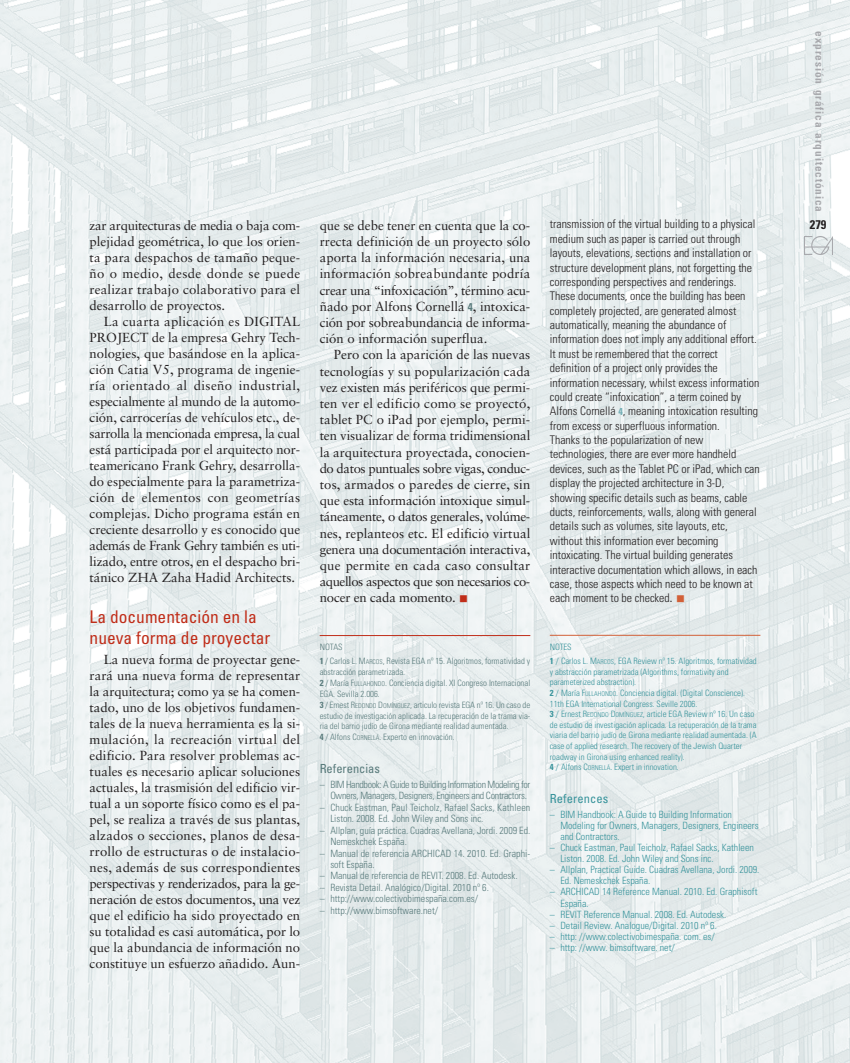
<style>
.page{position:relative;width:850px;height:1063px;background:#fff}
.page>*{position:absolute;margin:0;border:0;box-sizing:border-box;transform-origin:0 0}
.t1{font:condensed 17.5px/21.2px "Univers";color:#c02d19}
.t2{font:13.12px/16px "Sabon";color:#231f20;text-align:justify}
.t3{font:13.12px "Sabon";letter-spacing:-.02em;color:#231f20}
.t4{font:condensed 12.5px "Univers";color:#587a7b}
.t5{font:condensed 12.5px "Univers";letter-spacing:.01em;color:#37939b}
.t6{font:700 condensed 12.5px "Univers";color:#231f20}
.t7{font:300 condensed 11.88px/14.4px "Univers";color:#231f20}
.t8{font:700 condensed 11.25px "Univers";letter-spacing:.08em;color:#a8a9ad}
.t9{font:300 condensed 10px/11.1px "Univers";color:#37939b}
.t10{font:300 condensed 10px/11.5px "Univers";color:#587a7b}
.t11{font:300 condensed 10px/11.5px "Univers";letter-spacing:-.03em;color:#587a7b}
.t12{font:300 condensed 8.75px/10.6px "Univers";color:#37939b}
.t13{font:300 condensed 8.75px/10.9px "Univers";color:#587a7b}
.s1{font-weight:700;font-size:10px;color:#71adb4}
.s2{font-weight:400}
.s3{font-family:"Univers";font-weight:700;font-stretch:condensed;font-size:11.25px;color:#587a7b}
.s4{font-weight:700}
.s5{font-size:6.5px}
</style>
<div class="page">
<img style="left:0;top:0;width:850px;height:1062px">
<img style="left:805px;top:237px;width:27px;height:17px">
<hr style="left:320px;top:635px;width:210px;height:1px;background:#c02d19">
<hr style="left:550px;top:635px;width:210px;height:1px;background:#d26038">
<svg style="left:460px;top:595px;width:7px;height:7px"></svg>
<svg style="left:677px;top:595px;width:7px;height:7px"></svg>
<p class="t8" style="left:824px;top:31px;width:182px;rotate:90deg">expresión gráfica arquitectónica</p>
<p class="t7" style="left:550px;top:218px;width:212px">transmission of the virtual building to a physical medium such as paper is carried out through layouts, elevations, sections and installation or structure development plans, not forgetting the corresponding perspectives and renderings.<br>These documents, once the building has been completely projected, are generated almost automatically, meaning the abundance of information does not imply any additional effort.<br>It must be remembered that the correct definition of a project only provides the information necessary, whilst excess information could create “infoxication”, a term coined by Alfons Cornellá <span class="s1">4</span>, meaning intoxication resulting from excess or superfluous information.<br>Thanks to the popularization of new technologies, there are ever more handheld devices, such as the Tablet PC or iPad, which can display the projected architecture in 3-D, showing specific details such as beams, cable ducts, reinforcements, walls, along with general details such as volumes, site layouts, etc, without this information ever becoming intoxicating. The virtual building generates interactive documentation which allows, in each case, those aspects which need to be known at each moment to be checked<span class="s2">.</span></p>
<p class="t2" style="left:320px;top:218px;width:212px">que se debe tener en cuenta que la co&shy;rrecta definición de un proyecto sólo aporta la información necesaria, una información sobreabundante podría crear una “infoxicación”, término acu&shy;ñado por Alfons Cornellá <span class="s3">4</span>, intoxica&shy;ción por sobreabundancia de informa&shy;ción o información superflua.</p>
<p class="t2" style="left:320px;top:348px;width:212px;text-indent:14px">Pero con la aparición de las nuevas tecnologías y su popularización cada vez existen más periféricos que permi&shy;ten ver el edificio como se proyectó, tablet PC o iPad por ejemplo, permi&shy;ten visualizar de forma tridimensional la arquitectura proyectada, conocien&shy;do datos puntuales sobre vigas, conduc&shy;tos, armados o paredes de cierre, sin que esta información intoxique simul&shy;táneamente, o datos generales, volúme&shy;nes, replanteos etc. El edificio virtual genera una documentación interactiva, que permite en cada caso consultar aquellos aspectos que son necesarios co&shy;nocer en cada momento.</p>
<p class="t3" style="left:90px;top:220px;width:212px">zar arquitecturas de media o baja com-</p>
<p class="t6" style="left:810px;top:220px;width:18px">279</p>
<p class="t2" style="left:90px;top:234px;width:212px">plejidad geométrica, lo que los orien&shy;ta para despachos de tamaño peque&shy;ño o medio, desde donde se puede realizar trabajo colaborativo para el desarrollo de proyectos.</p>
<p class="t2" style="left:90px;top:314px;width:212px;text-indent:14px">La cuarta aplicación es DIGITAL PROJECT de la empresa Gehry Tech&shy;nologies, que basándose en la aplica&shy;ción Catia V5, programa de ingenie&shy;ría orientado al diseño industrial, especialmente al mundo de la automo&shy;ción, carrocerías de vehículos etc., de&shy;sarrolla la mencionada empresa, la cual está participada por el arquitecto nor&shy;teamericano Frank Gehry, desarrolla&shy;do especialmente para la parametriza&shy;ción de elementos con geometrías complejas. Dicho programa están en creciente desarrollo y es conocido que además de Frank Gehry también es uti&shy;lizado, entre otros, en el despacho bri&shy;tánico ZHA Zaha Hadid Architects.</p>
<h1 class="t1" style="left:90px;top:607px;width:182px">La documentación en la nueva forma de proyectar</h1>
<p class="t2" style="left:90px;top:652px;width:212px;text-indent:14px">La nueva forma de proyectar gene&shy;rará una nueva forma de representar la arquitectura; como ya se ha comen&shy;tado, uno de los objetivos fundamen&shy;tales de la nueva herramienta es la si&shy;mulación, la recreación virtual del edificio. Para resolver problemas ac&shy;tuales es necesario aplicar soluciones actuales, la trasmisión del edificio vir&shy;tual a un soporte físico como es el pa&shy;pel, se realiza a través de sus plantas, alzados o secciones, planos de desa&shy;rrollo de estructuras o de instalacio&shy;nes, además de sus correspondientes perspectivas y renderizados, para la ge&shy;neración de estos documentos, una vez que el edificio ha sido proyectado en su totalidad es casi automática, por lo que la abundancia de información no constituye un esfuerzo añadido. Aun-</p>
<p class="t12" style="left:550px;top:640px;width:209px;line-height:14.1px">NOTES<br><span class="s4">1</span> / Carlos L. M<span class="s5">ARCOS</span>, EGA Review nº 15. Algoritmos, formatividad</p>
<p class="t12" style="left:550px;top:667px;width:208px">y abstracción parametrizada (Algorithms, formativity and parameterized abstraction).<br><span class="s4">2</span> / María F<span class="s5">ULLAHONDO</span>. Conciencia digital. (Digital Conscience).<br>11th EGA International Congress. Seville 2006.<br><span class="s4">3</span> / Ernest R<span class="s5">EDONDO</span> D<span class="s5">OMÍNGUEZ</span>, article EGA Review nº 16. Un caso de estudio de investigación aplicada. La recuperación de la trama viaria del barrio judío de Girona mediante realidad aumentada. (A case of applied research. The recovery of the Jewish Quarter roadway in Girona using enhanced reality).<br><span class="s4">4</span> / Alfons C<span class="s5">ORNELLÁ</span>. Expert in innovation.</p>
<p class="t5" style="left:550px;top:793px;width:60px">References</p>
<p class="t9" style="left:560px;top:809px;width:200px;text-indent:-11px">– BIM Handbook: A Guide to Building Information<br>Modeling for Owners, Managers, Designers, Engineers and Contractors.</p>
<p class="t9" style="left:560px;top:842px;width:195px;text-indent:-11px">– Chuck Eastman, Paul Teicholz, Rafael Sacks, Kathleen<br>Liston. 2008. Ed. John Wiley and Sons inc.</p>
<p class="t9" style="left:560px;top:865px;width:201px;text-indent:-11px">– Allplan, Practical Guide. Cuadras Avellana, Jordi. 2009.<br>Ed. Nemeskchek España.</p>
<p class="t9" style="left:560px;top:887px;width:199px;text-indent:-11px">– ARCHICAD 14 Reference Manual. 2010. Ed. Graphisoft<br>España.</p>
<p class="t9" style="left:550px;top:909px;width:178px">– REVIT Reference Manual. 2008. Ed. Autodesk.</p>
<p class="t9" style="left:550px;top:920px;width:169px">– Detail Review. Analogue/Digital. 2010 nº 6.</p>
<p class="t9" style="left:550px;top:931px;width:167px">– http: //www.colectivobimespaña. com. es/</p>
<p class="t9" style="left:550px;top:943px;width:127px">– http: //www. bimsoftware. net/</p>
<p class="t13" style="left:320px;top:640px;width:212px;line-height:14.4px">NOTAS<br><span class="s4">1</span> / Carlos L. M<span class="s5">ARCOS</span>, Revista EGA nº 15. Algoritmos, formatividad y</p>
<p class="t13" style="left:320px;top:667px;width:212px">abstracción parametrizada.<br><span class="s4">2</span> / María F<span class="s5">ULLAHONDO</span>. Conciencia digital. XI Congreso Internacional EGA. Sevilla 2.006.<br><span class="s4">3</span> / Ernest R<span class="s5">EDONDO</span> D<span class="s5">OMÍNGUEZ</span>, articulo revista EGA nº 16. Un caso de estudio de investigación aplicada. La recuperación de la trama via&shy;ria del barrio judío de Girona mediante realidad aumentada.<br><span class="s4">4</span> / Alfons C<span class="s5">ORNELLÁ</span>. Experto en innovación.</p>
<p class="t4" style="left:320px;top:764px;width:62px">Referencias</p>
<p class="t11" style="left:330px;top:779px;width:202px;text-indent:-11px">– BIM Handbook: A Guide to Building Information Modeling for<br>Owners, Managers, Designers, Engineers and Contractors.</p>
<p class="t10" style="left:330px;top:802px;width:202px;text-indent:-11px">– Chuck Eastman, Paul Teicholz, Rafael Sacks, Kathleen<br>Liston. 2008. Ed. John Wiley and Sons inc.</p>
<p class="t10" style="left:330px;top:825px;width:201px;text-indent:-11px">– Allplan, guía práctica. Cuadras Avellana, Jordi. 2009 Ed.<br>Nemeskchek España.</p>
<p class="t10" style="left:330px;top:848px;width:202px;text-indent:-11px">– Manual de referencia ARCHICAD 14. 2010. Ed. Graphi&shy;soft España.</p>
<p class="t10" style="left:320px;top:871px;width:199px">– Manual de referencia de REVIT. 2008. Ed. Autodesk.</p>
<p class="t10" style="left:320px;top:882px;width:171px">– Revista Detail. Analógico/Digital. 2010 nº 6.</p>
<p class="t10" style="left:320px;top:894px;width:160px">– http://www.colectivobimespaña.com.es/</p>
<p class="t10" style="left:320px;top:905px;width:120px">– http://www.bimsoftware.net/</p>
</div>
